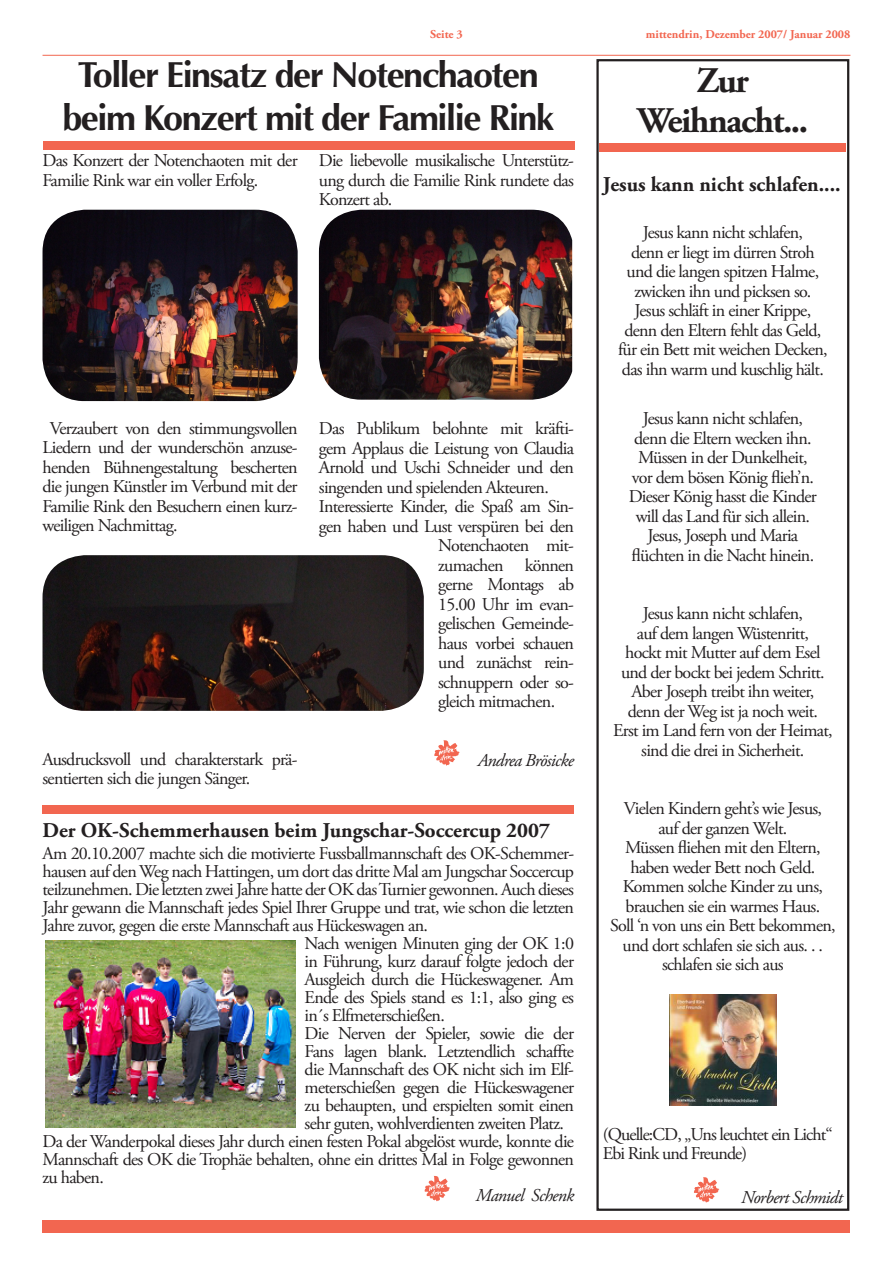
<style>
.page{position:relative;width:893px;height:1263px;background:#fff}
.page>*{position:absolute;margin:0;border:0;box-sizing:border-box;transform-origin:0 0}
.t1{font:700 36px/43.2px "Optima";letter-spacing:-.04em;color:#231f20;text-align:center}
.t2{font:700 36px/40.2px "Adobe Garamond Pro";letter-spacing:-.04em;color:#231f20;text-align:center}
.t3{font:700 21px "Adobe Garamond Pro";color:#231f20}
.t4{font:18px/19.5px "Adobe Garamond Pro";letter-spacing:-.04em;color:#231f20;text-align:center}
.t5{font:italic 18px "Adobe Garamond Pro";letter-spacing:-.04em;color:#231f20}
.t6{font:700 12px "Adobe Garamond Pro";color:#f26650}
</style>
<div class="page">
<div style="left:43px;top:1220px;width:807px;height:13px;background:#f26650"></div>
<hr style="left:43px;top:55px;width:807px;height:1px;background:#f26650">
<div style="left:43px;top:141px;width:531px;height:8px;background:#f26650"></div>
<img style="left:43px;top:210px;width:255px;height:191px">
<img style="left:43px;top:555px;width:381px;height:156px">
<img style="left:319px;top:210px;width:253px;height:190px">
<svg style="left:434px;top:740px;width:26px;height:26px"></svg>
<img style="left:669px;top:994px;width:108px;height:111px">
<svg style="left:694px;top:1177px;width:25px;height:25px"></svg>
<div style="left:596px;top:59px;width:253px;height:1152px;border:2px solid #231f20"></div>
<div style="left:600px;top:143px;width:246px;height:9px;background:#f26650"></div>
<div style="left:43px;top:805px;width:531px;height:8px;background:#f26650"></div>
<svg style="left:424px;top:1175px;width:26px;height:26px"></svg>
<img style="left:45px;top:941px;width:250px;height:186px">
<p class="t6" style="left:430px;top:28px;width:34px">Seite 3</p>
<p class="t6" style="left:646px;top:28px;width:206px">mittendrin, Dezember 2007/ Januar 2008</p>
<h1 class="t1" style="left:62px;top:53px;width:493px">Toller Einsatz der Notenchaoten beim Konzert mit der Familie Rink</h1>
<p class="t4" style="left:43px;top:151px;width:257px;text-align:left">Das Konzert der Notenchaoten mit der<br>Familie Rink war ein voller Erfolg.</p>
<h1 class="t2" style="left:638px;top:61px;width:172px">Zur<br>Weihnacht...</h1>
<p class="t4" style="left:319px;top:151px;width:257px;text-align:justify">Die liebevolle musikalische Unterstütz&shy;ung durch die Familie Rink rundete das Konzert ab.</p>
<p class="t3" style="left:603px;top:172px;width:239px">Jesus kann nicht schlafen....</p>
<p class="t4" style="left:618px;top:224px;width:211px">Jesus kann nicht schlafen,<br>denn er liegt im dürren Stroh und die langen spitzen Halme, zwicken ihn und picksen so.<br>Jesus schläft in einer Krippe, denn den Eltern fehlt das Geld, für ein Bett mit weichen Decken, das ihn warm und kuschlig hält.</p>
<p class="t4" style="left:629px;top:409px;width:190px">Jesus kann nicht schlafen, denn die Eltern wecken ihn.<br>Müssen in der Dunkelheit, vor dem bösen König flieh’n.<br>Dieser König hasst die Kinder will das Land für sich allein.<br>Jesus, Joseph und Maria flüchten in die Nacht hinein.</p>
<p class="t4" style="left:43px;top:419px;width:257px;text-align:justify;text-indent:7px">Verzaubert von den stimmungsvollen Liedern und der wunderschön anzuse&shy;henden Bühnengestaltung bescherten die jungen Künstler im Verbund mit der Familie Rink den Besuchern einen kurz&shy;weiligen Nachmittag.</p>
<p class="t4" style="left:319px;top:419px;width:257px">Das Publikum belohnte mit kräfti-</p>
<p class="t4" style="left:319px;top:439px;width:257px">gem Applaus die Leistung von Claudia</p>
<p class="t4" style="left:319px;top:458px;width:257px">Arnold und Uschi Schneider und den</p>
<p class="t4" style="left:319px;top:478px;width:231px">singenden und spielenden Akteuren.</p>
<p class="t4" style="left:319px;top:497px;width:257px">Interessierte Kinder, die Spaß am Sin-</p>
<p class="t4" style="left:319px;top:517px;width:257px">gen haben und Lust verspüren bei den</p>
<p class="t4" style="left:438px;top:536px;width:137px">Notenchaoten mit-</p>
<p class="t4" style="left:438px;top:556px;width:137px">zumachen können</p>
<p class="t4" style="left:438px;top:575px;width:137px">gerne Montags ab</p>
<p class="t4" style="left:438px;top:595px;width:137px">15.00 Uhr im evan-</p>
<p class="t4" style="left:438px;top:614px;width:137px">gelischen Gemeinde-</p>
<p class="t4" style="left:438px;top:634px;width:137px">haus vorbei schauen</p>
<p class="t4" style="left:438px;top:653px;width:137px">und zunächst rein-</p>
<p class="t4" style="left:438px;top:673px;width:137px">schnuppern oder so-</p>
<p class="t4" style="left:438px;top:692px;width:118px">gleich mitmachen.</p>
<p class="t4" style="left:613px;top:604px;width:221px">Jesus kann nicht schlafen,<br>auf dem langen Wüstenritt,<br>hockt mit Mutter auf dem Esel und der bockt bei jedem Schritt.<br>Aber Joseph treibt ihn weiter, denn der Weg ist ja noch weit.<br>Erst im Land fern von der Heimat, sind die drei in Sicherheit.</p>
<p class="t4" style="left:43px;top:750px;width:257px;text-align:left">Ausdrucksvoll und charakterstark prä&shy;sentierten sich die jungen Sänger.</p>
<p class="t5" style="left:478px;top:749px;width:98px">Andrea Brösicke</p>
<p class="t3" style="left:43px;top:818px;width:509px">Der OK-Schemmerhausen beim Jungschar-Soccercup 2007</p>
<p class="t4" style="left:43px;top:844px;width:533px">Am 20.10.2007 machte sich die motivierte Fussballmannschaft des OK-Schemmer-</p>
<p class="t4" style="left:43px;top:862px;width:533px">hausen auf den Weg nach Hattingen, um dort das dritte Mal am Jungschar Soccercup</p>
<p class="t4" style="left:43px;top:880px;width:533px">teilzunehmen. Die letzten zwei Jahre hatte der OK das Turnier gewonnen. Auch dieses</p>
<p class="t4" style="left:43px;top:898px;width:533px">Jahr gewann die Mannschaft jedes Spiel Ihrer Gruppe und trat, wie schon die letzten</p>
<p class="t4" style="left:43px;top:916px;width:387px">Jahre zuvor, gegen die erste Mannschaft aus Hückeswagen an.</p>
<p class="t4" style="left:305px;top:934px;width:271px">Nach wenigen Minuten ging der OK 1:0</p>
<p class="t4" style="left:305px;top:952px;width:271px">in Führung, kurz darauf folgte jedoch der</p>
<p class="t4" style="left:305px;top:970px;width:271px">Ausgleich durch die Hückeswagener. Am</p>
<p class="t4" style="left:305px;top:988px;width:271px">Ende des Spiels stand es 1:1, also ging es</p>
<p class="t4" style="left:305px;top:1006px;width:142px">in´s Elfmeterschießen.</p>
<p class="t4" style="left:305px;top:1024px;width:271px">Die Nerven der Spieler, sowie die der</p>
<p class="t4" style="left:305px;top:1042px;width:271px">Fans lagen blank. Letztendlich schaffte</p>
<p class="t4" style="left:305px;top:1060px;width:271px">die Mannschaft des OK nicht sich im Elf-</p>
<p class="t4" style="left:305px;top:1078px;width:271px">meterschießen gegen die Hückeswagener</p>
<p class="t4" style="left:305px;top:1096px;width:271px">zu behaupten, und erspielten somit einen</p>
<p class="t4" style="left:305px;top:1114px;width:261px">sehr guten, wohlverdienten zweiten Platz.</p>
<p class="t4" style="left:43px;top:1132px;width:533px">Da der Wanderpokal dieses Jahr durch einen festen Pokal abgelöst wurde, konnte die</p>
<p class="t4" style="left:43px;top:1150px;width:533px">Mannschaft des OK die Trophäe behalten, ohne ein drittes Mal in Folge gewonnen</p>
<p class="t4" style="left:43px;top:1168px;width:63px">zu haben.</p>
<p class="t5" style="left:476px;top:1185px;width:100px">Manuel Schenk</p>
<p class="t4" style="left:610px;top:799px;width:227px">Vielen Kindern geht’s wie Jesus,<br>auf der ganzen Welt.<br>Müssen fliehen mit den Eltern, haben weder Bett noch Geld.<br>Kommen solche Kinder zu uns, brauchen sie ein warmes Haus.<br>Soll ‘n von uns ein Bett bekommen, und dort schlafen sie sich aus. . . schlafen sie sich aus</p>
<p class="t4" style="left:603px;top:1125px;width:231px;text-align:left">(Quelle:CD, „Uns leuchtet ein Licht“<br>Ebi Rink und Freunde)</p>
<p class="t5" style="left:741px;top:1186px;width:103px">Norbert Schmidt</p>
</div>
